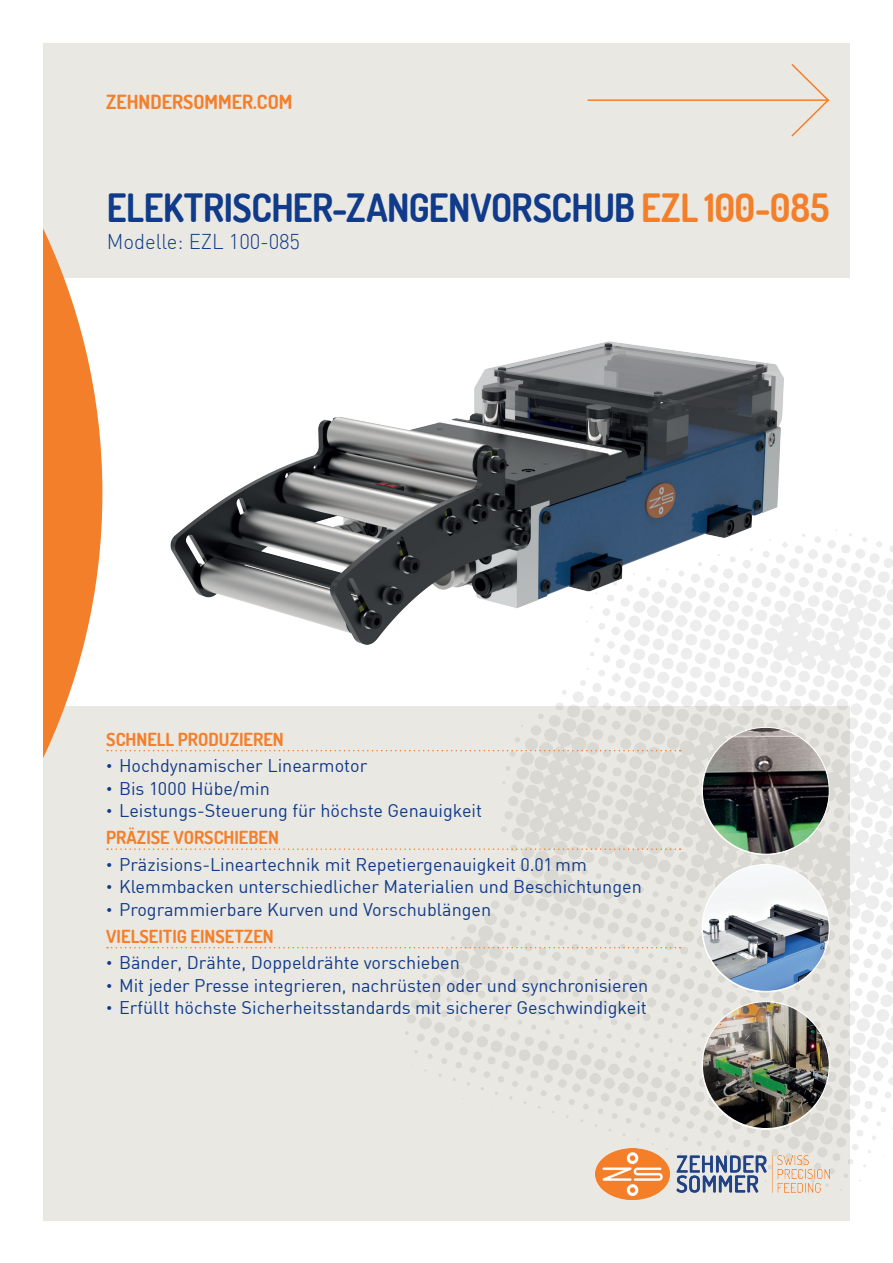
<style>
.page{position:relative;width:893px;height:1263px;background:#fff}
.page>*{position:absolute;margin:0;border:0;box-sizing:border-box;transform-origin:0 0}
.t1{font:700 39px "Dosis";letter-spacing:-.01em;color:#103b8a;scale:.95 1}
.t2{font:300 21px "DIN";color:#103b8a}
.t3{font:700 19.5px "Dosis";color:#f47f2a}
.t4{font:18px "DIN";color:#103b8a}
.t5{font:700 18px "Dosis";color:#f47f2a}
.s1{color:#f47f2a}
.s2{font-size:12px}
</style>
<div class="page">
<div style="left:43px;top:43px;width:807px;height:1177px;background:#eae8e2"></div>
<div style="left:0;top:279px;width:893px;height:427px;background:#fff"></div>
<svg style="left:43px;top:228px;width:59px;height:530px;fill:#f47f2a"></svg>
<hr style="left:588px;top:99px;width:240px;height:2px;background:#f47f2a">
<svg style="left:790px;top:64px;width:40px;height:73px"></svg>
<img style="left:386px;top:529px;width:507px;height:671px">
<img style="left:595px;top:1149px;width:234px;height:50px">
<img style="left:170px;top:341px;width:631px;height:338px">
<img style="left:702px;top:727px;width:127px;height:127px;border-radius:63px">
<img style="left:702px;top:864px;width:127px;height:127px;border-radius:63px">
<img style="left:702px;top:1002px;width:127px;height:126px;border-radius:63px">
<svg style="left:107px;top:750px;width:574px;height:1px"></svg>
<svg style="left:107px;top:848px;width:574px;height:2px"></svg>
<svg style="left:107px;top:947px;width:574px;height:1px"></svg>
<p class="t3" style="left:106px;top:89px;width:188px">ZEHNDERSOMMER.COM</p>
<h1 class="t1" style="left:107px;top:182px;width:762px">ELEKTRISCHER-ZANGENVORSCHUB <span class="s1">EZL 100-085</span></h1>
<p class="t2" style="left:107px;top:228px;width:195px">Modelle: EZL 100-085</p>
<p class="t5" style="left:106px;top:727px;width:179px">SCHNELL PRODUZIEREN</p>
<p class="t4" style="left:106px;top:755px;width:262px"><span class="s2">•</span> Hochdynamischer Linearmotor</p>
<p class="t4" style="left:106px;top:777px;width:165px"><span class="s2">•</span> Bis 1000 Hübe/min</p>
<p class="t4" style="left:106px;top:800px;width:377px"><span class="s2">•</span> Leistungs-Steuerung für höchste Genauigkeit</p>
<p class="t5" style="left:106px;top:826px;width:174px">PRÄZISE VORSCHIEBEN</p>
<p class="t4" style="left:106px;top:853px;width:482px"><span class="s2">•</span> Präzisions-Lineartechnik mit Repetiergenauigkeit 0.01mm</p>
<p class="t4" style="left:106px;top:876px;width:537px"><span class="s2">•</span> Klemmbacken unterschiedlicher Materialien und Beschichtungen</p>
<p class="t4" style="left:106px;top:898px;width:386px"><span class="s2">•</span> Programmierbare Kurven und Vorschublängen</p>
<p class="t5" style="left:106px;top:924px;width:169px">VIELSEITIG EINSETZEN</p>
<p class="t4" style="left:106px;top:952px;width:355px"><span class="s2">•</span> Bänder, Drähte, Doppeldrähte vorschieben</p>
<p class="t4" style="left:106px;top:974px;width:544px"><span class="s2">•</span> Mit jeder Presse integrieren, nachrüsten oder und synchronisieren</p>
<p class="t4" style="left:106px;top:997px;width:542px"><span class="s2">•</span> Erfüllt höchste Sicherheitsstandards mit sicherer Geschwindigkeit</p>
</div>
